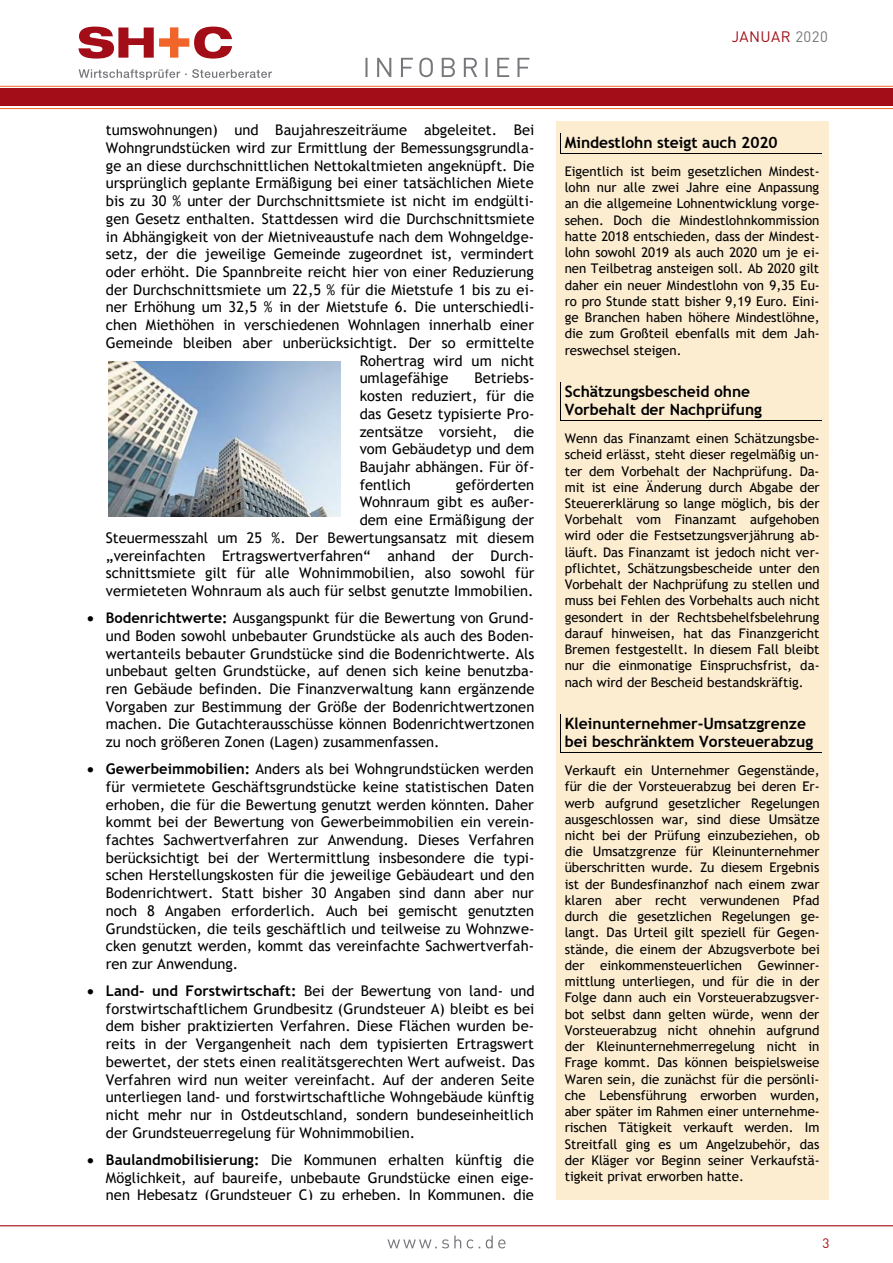
<style>
.page{position:relative;width:893px;height:1263px;background:#fff}
.page>*{position:absolute;margin:0;border:0;box-sizing:border-box;transform-origin:0 0}
.t1{font:700 15.6px/17.9px "Trebuchet MS";color:#000}
.t2{font:15px "DIN";letter-spacing:.03em;color:#a20d17}
.t3{font:14.7px/17.7px "Trebuchet MS";color:#000;text-align:justify}
.t4{font:13.5px "DIN";color:#a20d17}
.t5{font:13.35px/16.2px "Trebuchet MS";color:#000;text-align:justify}
.s1{color:#76787b}
.s2{font-weight:700}
</style>
<div class="page">
<svg style="left:365px;top:58px;width:164px;height:19px"></svg>
<svg style="left:78px;top:27px;width:154px;height:32px"></svg>
<svg style="left:79px;top:69px;width:193px;height:11px"></svg>
<div style="left:556px;top:121px;width:272px;height:1078px;background:#fcecd0"></div>
<hr style="left:561px;top:153px;width:261px;height:1px;background:#000">
<svg style="left:560px;top:133px;width:1px;height:21px"></svg>
<hr style="left:561px;top:420px;width:261px;height:1px;background:#000">
<svg style="left:560px;top:383px;width:1px;height:38px"></svg>
<hr style="left:561px;top:752px;width:261px;height:1px;background:#000">
<svg style="left:560px;top:715px;width:1px;height:38px"></svg>
<img style="left:108px;top:361px;width:233px;height:156px">
<svg style="left:0;top:86px;width:893px;height:23px;background:#b53638"></svg>
<svg style="left:387px;top:1235px;width:118px;height:13px"></svg>
<hr style="left:0;top:1225px;width:893px;height:1px;background:#a20d17">
<p class="t2" style="left:732px;top:27px;width:98px">JANUAR <span class="s1">2020</span></p>
<p class="t3" style="left:106px;top:121px;width:430px">tumswohnungen) und Baujahreszeiträume abgeleitet. Bei</p>
<p class="t3" style="left:106px;top:139px;width:430px">Wohngrundstücken wird zur Ermittlung der Bemessungsgrundla-</p>
<p class="t3" style="left:106px;top:156px;width:430px">ge an diese durchschnittlichen Nettokaltmieten angeknüpft. Die</p>
<p class="t3" style="left:106px;top:174px;width:429px">ursprünglich geplante Ermäßigung bei einer tatsächlichen Miete</p>
<p class="t3" style="left:106px;top:192px;width:430px">bis zu 30 % unter der Durchschnittsmiete ist nicht im endgülti-</p>
<p class="t3" style="left:106px;top:210px;width:430px">gen Gesetz enthalten. Stattdessen wird die Durchschnittsmiete</p>
<p class="t3" style="left:106px;top:227px;width:430px">in Abhängigkeit von der Mietniveaustufe nach dem Wohngeldge-</p>
<p class="t3" style="left:106px;top:245px;width:430px">setz, der die jeweilige Gemeinde zugeordnet ist, vermindert</p>
<p class="t3" style="left:106px;top:263px;width:429px">oder erhöht. Die Spannbreite reicht hier von einer Reduzierung</p>
<p class="t3" style="left:106px;top:281px;width:430px">der Durchschnittsmiete um 22,5 % für die Mietstufe 1 bis zu ei-</p>
<p class="t3" style="left:106px;top:298px;width:430px">ner Erhöhung um 32,5 % in der Mietstufe 6. Die unterschiedli-</p>
<p class="t3" style="left:106px;top:316px;width:430px">chen Miethöhen in verschiedenen Wohnlagen innerhalb einer</p>
<p class="t3" style="left:106px;top:334px;width:430px">Gemeinde bleiben aber unberücksichtigt. Der so ermittelte</p>
<p class="t3" style="left:360px;top:351px;width:176px">Rohertrag wird um nicht</p>
<p class="t3" style="left:360px;top:369px;width:90px">umlagefähige</p>
<p class="t3" style="left:360px;top:369px;width:176px;text-indent:115px">Betriebs&shy;kosten reduziert, für die das Gesetz typisierte Pro&shy;zentsätze vorsieht, die vom Gebäudetyp und dem Baujahr abhängen. Für öf&shy;fentlich</p>
<p class="t3" style="left:106px;top:476px;width:430px;text-align:right">geförderten<br>Wohnraum gibt es außer-<br>dem eine Ermäßigung der<br>Steuermesszahl um 25 %. Der Bewertungsansatz mit diesem „vereinfachten Ertragswertverfahren“ anhand der Durch&shy;schnittsmiete gilt für alle Wohnimmobilien, also sowohl für vermieteten Wohnraum als auch für selbst genutzte Immobilien.</p>
<p class="t3" style="left:106px;top:609px;width:430px;text-indent:-19px">• <span class="s2">Bodenrichtwerte:</span> Ausgangspunkt für die Bewertung von Grund&shy;und Boden sowohl unbebauter Grundstücke als auch des Boden&shy;wertanteils bebauter Grundstücke sind die Bodenrichtwerte. Als unbebaut gelten Grundstücke, auf denen sich keine benutzba&shy;ren Gebäude befinden. Die Finanzverwaltung kann ergänzende Vorgaben zur Bestimmung der Größe der Bodenrichtwertzonen machen. Die Gutachterausschüsse können Bodenrichtwertzonen zu noch größeren Zonen (Lagen) zusammenfassen.</p>
<p class="t3" style="left:106px;top:760px;width:430px;text-indent:-19px">• <span class="s2">Gewerbeimmobilien:</span> Anders als bei Wohngrundstücken werden für vermietete Geschäftsgrundstücke keine statistischen Daten erhoben, die für die Bewertung genutzt werden könnten. Daher kommt bei der Bewertung von Gewerbeimmobilien ein verein&shy;fachtes Sachwertverfahren zur Anwendung. Dieses Verfahren berücksichtigt bei der Wertermittlung insbesondere die typi&shy;schen Herstellungskosten für die jeweilige Gebäudeart und den Bodenrichtwert. Statt bisher 30 Angaben sind dann aber nur noch 8 Angaben erforderlich. Auch bei gemischt genutzten Grundstücken, die teils geschäftlich und teilweise zu Wohnzwe&shy;cken genutzt werden, kommt das vereinfachte Sachwertverfah&shy;ren zur Anwendung.</p>
<p class="t3" style="left:106px;top:982px;width:430px;text-indent:-19px">• <span class="s2">Land- und Forstwirtschaft:</span> Bei der Bewertung von land- und forstwirtschaftlichem Grundbesitz (Grundsteuer A) bleibt es bei dem bisher praktizierten Verfahren. Diese Flächen wurden be&shy;reits in der Vergangenheit nach dem typisierten Ertragswert bewertet, der stets einen realitätsgerechten Wert aufweist. Das Verfahren wird nun weiter vereinfacht. Auf der anderen Seite unterliegen land- und forstwirtschaftliche Wohngebäude künftig nicht mehr nur in Ostdeutschland, sondern bundeseinheitlich der Grundsteuerregelung für Wohnimmobilien.</p>
<p class="t3" style="left:106px;top:1151px;width:430px;text-indent:-19px">• <span class="s2">Baulandmobilisierung:</span> Die Kommunen erhalten künftig die Möglichkeit, auf baureife, unbebaute Grundstücke einen eige&shy;nen Hebesatz (Grundsteuer C) zu erheben. In Kommunen, die</p>
<p class="t1" style="left:565px;top:134px;width:214px">Mindestlohn steigt auch 2020</p>
<p class="t5" style="left:565px;top:163px;width:257px">Eigentlich ist beim gesetzlichen Mindest&shy;lohn nur alle zwei Jahre eine Anpassung an die allgemeine Lohnentwicklung vorge&shy;sehen. Doch die Mindestlohnkommission hatte 2018 entschieden, dass der Mindest&shy;lohn sowohl 2019 als auch 2020 um je ei&shy;nen Teilbetrag ansteigen soll. Ab 2020 gilt daher ein neuer Mindestlohn von 9,35 Eu&shy;ro pro Stunde statt bisher 9,19 Euro. Eini&shy;ge Branchen haben höhere Mindestlöhne, die zum Großteil ebenfalls mit dem Jah&shy;reswechsel steigen.</p>
<p class="t1" style="left:565px;top:383px;width:199px">Schätzungsbescheid ohne<br>Vorbehalt der Nachprüfung</p>
<p class="t5" style="left:565px;top:430px;width:257px">Wenn das Finanzamt einen Schätzungsbe&shy;scheid erlässt, steht dieser regelmäßig un&shy;ter dem Vorbehalt der Nachprüfung. Da&shy;mit ist eine Änderung durch Abgabe der Steuererklärung so lange möglich, bis der Vorbehalt vom Finanzamt aufgehoben wird oder die Festsetzungsverjährung ab&shy;läuft. Das Finanzamt ist jedoch nicht ver&shy;pflichtet, Schätzungsbescheide unter den Vorbehalt der Nachprüfung zu stellen und muss bei Fehlen des Vorbehalts auch nicht gesondert in der Rechtsbehelfsbelehrung darauf hinweisen, hat das Finanzgericht Bremen festgestellt. In diesem Fall bleibt nur die einmonatige Einspruchsfrist, da&shy;nach wird der Bescheid bestandskräftig.</p>
<p class="t1" style="left:565px;top:715px;width:250px">Kleinunternehmer-Umsatzgrenze bei beschränktem Vorsteuerabzug</p>
<p class="t5" style="left:565px;top:762px;width:257px">Verkauft ein Unternehmer Gegenstände, für die der Vorsteuerabzug bei deren Er&shy;werb aufgrund gesetzlicher Regelungen ausgeschlossen war, sind diese Umsätze nicht bei der Prüfung einzubeziehen, ob die Umsatzgrenze für Kleinunternehmer überschritten wurde. Zu diesem Ergebnis ist der Bundesfinanzhof nach einem zwar klaren aber recht verwundenen Pfad durch die gesetzlichen Regelungen ge&shy;langt. Das Urteil gilt speziell für Gegen&shy;stände, die einem der Abzugsverbote bei der einkommensteuerlichen Gewinner&shy;mittlung unterliegen, und für die in der Folge dann auch ein Vorsteuerabzugsver&shy;bot selbst dann gelten würde, wenn der Vorsteuerabzug nicht ohnehin aufgrund der Kleinunternehmerregelung nicht in Frage kommt. Das können beispielsweise Waren sein, die zunächst für die persönli&shy;che Lebensführung erworben wurden, aber später im Rahmen einer unternehme&shy;rischen Tätigkeit verkauft werden. Im Streitfall ging es um Angelzubehör, das der Kläger vor Beginn seiner Verkaufstä&shy;tigkeit privat erworben hatte.</p>
<p class="t4" style="left:822px;top:1235px;width:9px">3</p>
</div>
